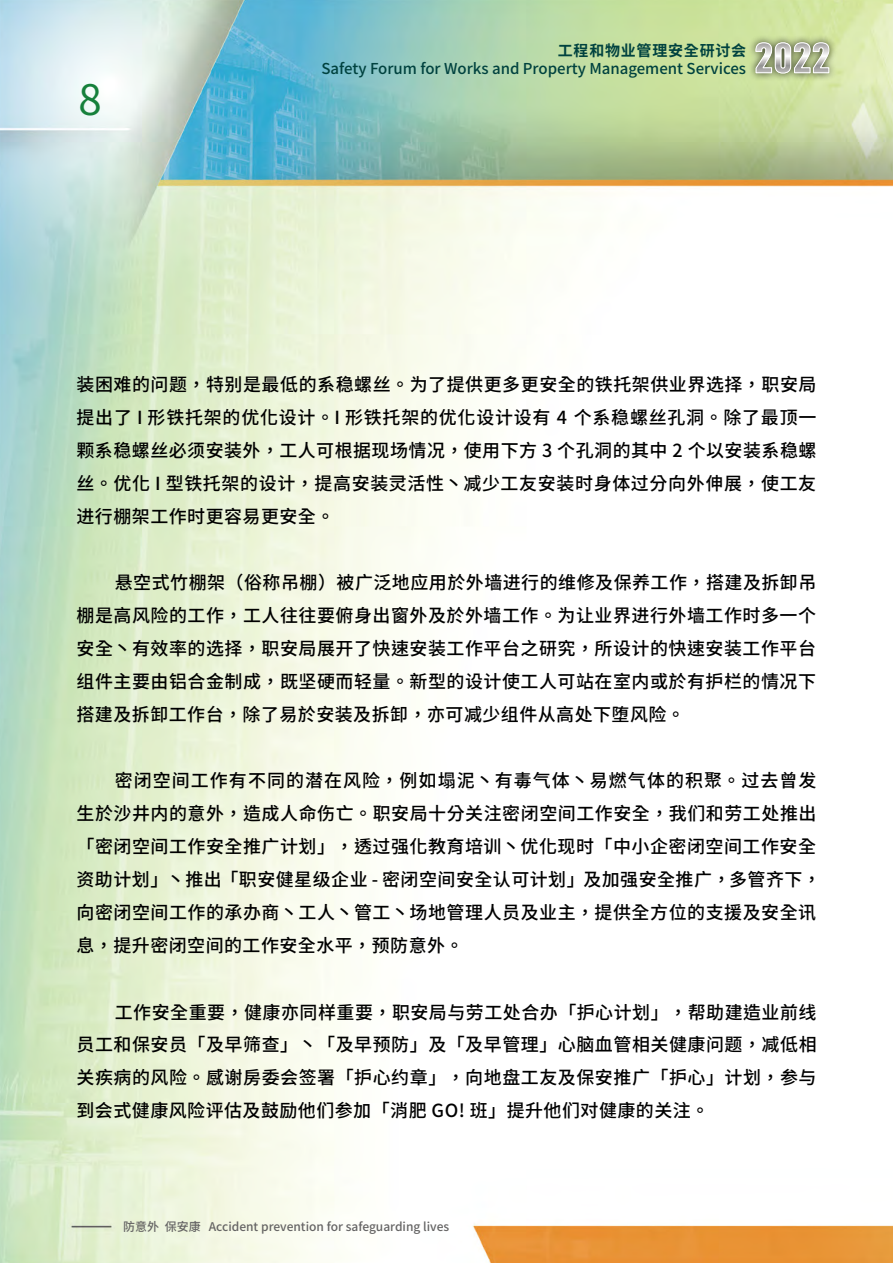
<style>
.page{position:relative;width:893px;height:1263px;background:#fff}
.page>*{position:absolute;margin:0;border:0;box-sizing:border-box;transform-origin:0 0}
.t1{font:42px "Noto Sans CJ Ktc";color:#16803b}
.t2{font:500 18px/33px "Noto Sans CJ Ktc";letter-spacing:.03em;color:#000;text-align:justify}
.t3{font:500 15px "Noto Sans CJ Ktc";color:#00423f}
.t4{font:700 15px "Noto Sans CJ Ktc";letter-spacing:.05em;color:#00423f}
.t5{font:500 12px "Noto Sans CJ Ktc";color:#656464}
</style>
<div class="page">
<img style="left:0;top:0;width:893px;height:1263px">
<div style="left:748px;top:34px;width:89px;height:48px;background:#000;opacity:.75"></div>
<svg style="left:755px;top:42px;width:74px;height:31px"></svg>
<p class="t1" style="left:79px;top:76px;width:25px">8</p>
<p class="t4" style="left:558px;top:42px;width:190px">工程和物业管理安全研讨会</p>
<p class="t3" style="left:321px;top:60px;width:426px">Safety Forum for Works and Property Management Services</p>
<p class="t2" style="left:77px;top:369px;width:741px">装困难的问题，特别是最低的系稳螺丝。为了提供更多更安全的铁托架供业界选择，职安局提出了 I 形铁托架的优化设计。I 形铁托架的优化设计设有 4 个系稳螺丝孔洞。除了最顶一颗系稳螺丝必须安装外，工人可根据现场情况，使用下方 3 个孔洞的其中 2 个以安装系稳螺丝。优化 I 型铁托架的设计，提高安装灵活性丶减少工友安装时身体过分向外伸展，使工友进行棚架工作时更容易更安全。</p>
<p class="t2" style="left:77px;top:567px;width:741px;text-indent:38px">悬空式竹棚架（俗称吊棚）被广泛地应用於外墙进行的维修及保养工作，搭建及拆卸吊棚是高风险的工作，工人往往要俯身出窗外及於外墙工作。为让业界进行外墙工作时多一个安全丶有效率的选择，职安局展开了快速安装工作平台之研究，所设计的快速安装工作平台组件主要由铝合金制成，既坚硬而轻量。新型的设计使工人可站在室内或於有护栏的情况下搭建及拆卸工作台，除了易於安装及拆卸，亦可减少组件从高处下堕风险。</p>
<p class="t2" style="left:77px;top:765px;width:746px;text-align:left;text-indent:38px">密闭空间工作有不同的潜在风险，例如塌泥丶有毒气体丶易燃气体的积聚。过去曾发生於沙井内的意外，造成人命伤亡。职安局十分关注密闭空间工作安全，我们和劳工处推出「密闭空间工作安全推广计划」，透过强化教育培训丶优化现时「中小企密闭空间工作安全资助计划」丶推出「职安健星级企业 - 密闭空间安全认可计划」及加强安全推广，多管齐下，向密闭空间工作的承办商丶工人丶管工丶场地管理人员及业主，提供全方位的支援及安全讯息，提升密闭空间的工作安全水平，预防意外。</p>
<p class="t2" style="left:77px;top:996px;width:742px;text-indent:38px">工作安全重要，健康亦同样重要，职安局与劳工处合办「护心计划」，帮助建造业前线员工和保安员「及早筛查」丶「及早预防」及「及早管理」心脑血管相关健康问题，减低相关疾病的风险。感谢房委会签署「护心约章」，向地盘工友及保安推广「护心」计划，参与到会式健康风险评估及鼓励他们参加「消肥 GO! 班」提升他们对健康的关注。</p>
<p class="t5" style="left:123px;top:1220px;width:327px">防意外 保安康 Accident prevention for safeguarding lives</p>
</div>
